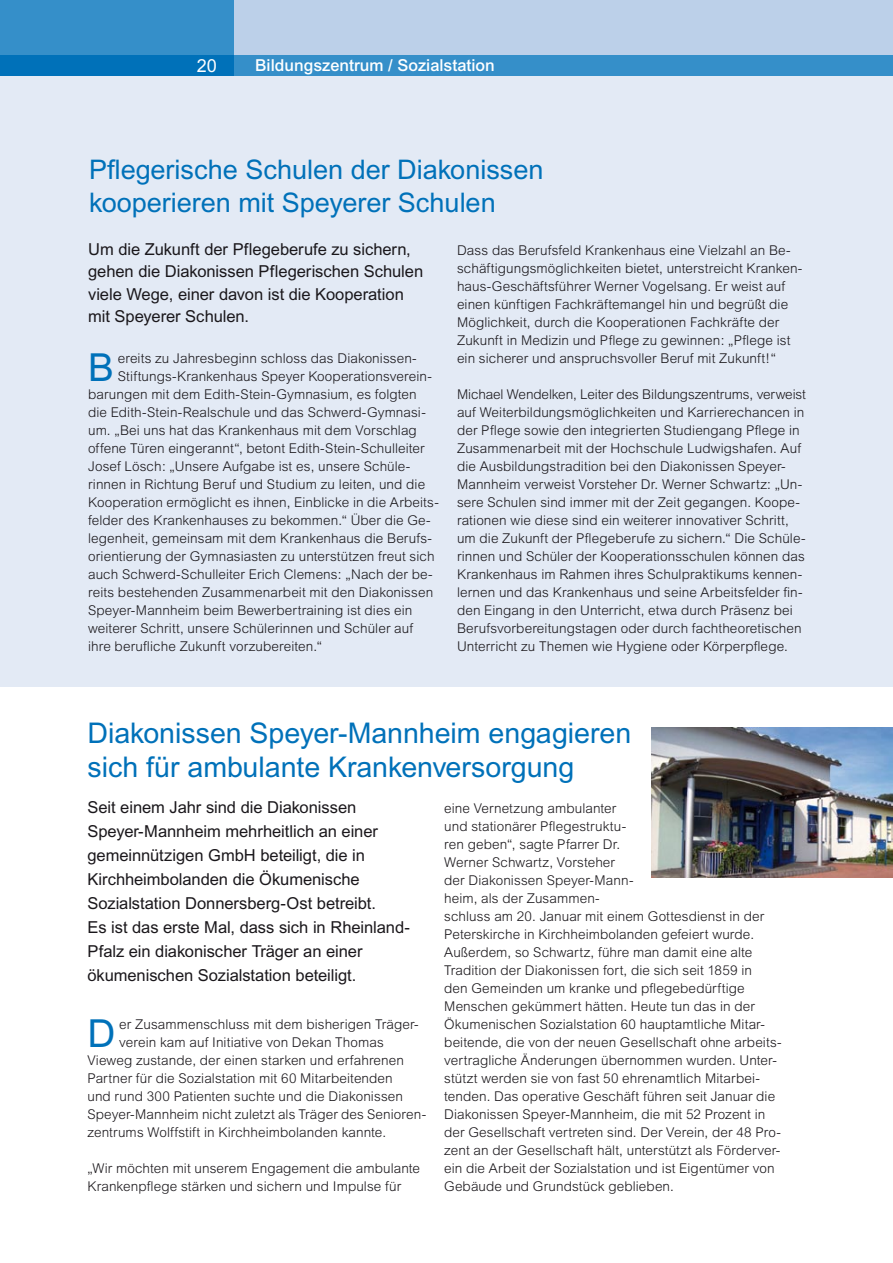
<style>
.page{position:relative;width:893px;height:1263px;background:#fff}
.page>*{position:absolute;margin:0;border:0;box-sizing:border-box;transform-origin:0 0}
.t1{font:38.7px "Arial";color:#0071b9}
.t2{font:28.5px/34.2px "Arial";color:#0071b9}
.t3{font:27px/32.4px "Arial";color:#0071b9}
.t4{font:18px "Arial";color:#fff}
.t5{font:16.5px/24px "Arial";letter-spacing:-.005em;color:#1a171b}
.t6{font:500 16.5px "Arial";color:#fff}
.t7{font:300 13.5px/18px "Arial";letter-spacing:.01em;color:#1a171b}
</style>
<div class="page">
<div style="left:231px;top:0;width:662px;height:62px;background:#bcd0e9"></div>
<div style="left:0;top:0;width:234px;height:62px;background:#358fc9"></div>
<div style="left:234px;top:55px;width:659px;height:22px;background:#358fc9"></div>
<div style="left:0;top:55px;width:234px;height:22px;background:#0071b9"></div>
<div style="left:0;top:77px;width:893px;height:610px;background:#e3eaf5"></div>
<img style="left:651px;top:727px;width:242px;height:151px">
<h3 class="t4" style="left:197px;top:56px;width:22px">20</h3>
<p class="t6" style="left:255px;top:56px;width:241px">Bildungszentrum / Sozialstation</p>
<h3 class="t3" style="left:89px;top:153px;width:456px">Pflegerische Schulen der Diakonissen kooperieren mit Speyerer Schulen</h3>
<p class="t5" style="left:88px;top:238px;width:337px;line-height:22.5px">Um die Zukunft der Pflegeberufe zu sichern, gehen die Diakonissen Pflegerischen Schulen viele Wege, einer davon ist die Kooperation mit Speyerer Schulen.</p>
<h1 class="t1" style="left:88px;top:345px;width:27px">B</h1>
<p class="t7" style="left:118px;top:349px;width:301px">ereits zu Jahresbeginn schloss das Diakonissen-</p>
<p class="t7" style="left:457px;top:241px;width:347px">Dass das Berufsfeld Krankenhaus eine Vielzahl an Be&shy;schäftigungsmöglichkeiten bietet, unterstreicht Kranken&shy;haus-Geschäftsführer Werner Vogelsang. Er weist auf einen künftigen Fachkräftemangel hin und begrüßt die Möglichkeit, durch die Kooperationen Fachkräfte der Zukunft in Medizin und Pflege zu gewinnen: „Pflege ist ein sicherer und anspruchsvoller Beruf mit Zukunft!“</p>
<p class="t7" style="left:457px;top:385px;width:350px">Michael Wendelken, Leiter des Bildungszentrums, verweist auf Weiterbildungsmöglichkeiten und Karrierechancen in der Pflege sowie den integrierten Studiengang Pflege in Zusammenarbeit mit der Hochschule Ludwigshafen. Auf die Ausbildungstradition bei den Diakonissen Speyer-Mannheim verweist Vorsteher Dr. Werner Schwartz: „Un&shy;sere Schulen sind immer mit der Zeit gegangen. Koope&shy;rationen wie diese sind ein weiterer innovativer Schritt, um die Zukunft der Pflegeberufe zu sichern.“ Die Schüle&shy;rinnen und Schüler der Kooperationsschulen können das Krankenhaus im Rahmen ihres Schulpraktikums kennen&shy;lernen und das Krankenhaus und seine Arbeitsfelder fin&shy;den Eingang in den Unterricht, etwa durch Präsenz bei Berufsvorbereitungstagen oder durch fachtheoretischen Unterricht zu Themen wie Hygiene oder Körperpflege.</p>
<p class="t7" style="left:118px;top:367px;width:316px">Stiftungs-Krankenhaus Speyer Kooperationsverein-</p>
<p class="t7" style="left:88px;top:385px;width:330px">barungen mit dem Edith-Stein-Gymnasium, es folgten</p>
<p class="t7" style="left:88px;top:403px;width:339px">die Edith-Stein-Realschule und das Schwerd-Gymnasi-</p>
<p class="t7" style="left:88px;top:421px;width:330px">um. „Bei uns hat das Krankenhaus mit dem Vorschlag</p>
<p class="t7" style="left:88px;top:439px;width:338px">offene Türen eingerannt“, betont Edith-Stein-Schulleiter</p>
<p class="t7" style="left:88px;top:457px;width:324px">Josef Lösch: „Unsere Aufgabe ist es, unsere Schüle-</p>
<p class="t7" style="left:88px;top:475px;width:339px">rinnen in Richtung Beruf und Studium zu leiten, und die</p>
<p class="t7" style="left:88px;top:493px;width:352px">Kooperation ermöglicht es ihnen, Einblicke in die Arbeits-</p>
<p class="t7" style="left:88px;top:511px;width:344px">felder des Krankenhauses zu bekommen.“ Über die Ge-</p>
<p class="t7" style="left:88px;top:529px;width:345px">legenheit, gemeinsam mit dem Krankenhaus die Berufs-</p>
<p class="t7" style="left:88px;top:547px;width:348px">orientierung der Gymnasiasten zu unterstützen freut sich</p>
<p class="t7" style="left:88px;top:565px;width:346px">auch Schwerd-Schulleiter Erich Clemens: „Nach der be-</p>
<p class="t7" style="left:88px;top:583px;width:347px">reits bestehenden Zusammenarbeit mit den Diakonissen</p>
<p class="t7" style="left:88px;top:601px;width:326px">Speyer-Mannheim beim Bewerbertraining ist dies ein</p>
<p class="t7" style="left:88px;top:619px;width:327px">weiterer Schritt, unsere Schülerinnen und Schüler auf</p>
<p class="t7" style="left:88px;top:637px;width:235px">ihre berufliche Zukunft vorzubereiten.“</p>
<h2 class="t2" style="left:87px;top:716px;width:545px">Diakonissen Speyer-Mannheim engagieren sich für ambulante Krankenversorgung</h2>
<p class="t5" style="left:87px;top:795px;width:324px">Seit einem Jahr sind die Diakonissen Speyer-Mannheim mehrheitlich an einer gemeinnützigen GmbH beteiligt, die in Kirchheimbolanden die Ökumenische Sozialstation Donnersberg-Ost betreibt.<br>Es ist das erste Mal, dass sich in Rheinland-Pfalz ein diakonischer Träger an einer ökumenischen Sozialstation beteiligt.</p>
<h1 class="t1" style="left:87px;top:1011px;width:29px">D</h1>
<p class="t7" style="left:119px;top:1015px;width:301px">er Zusammenschluss mit dem bisherigen Träger-</p>
<p class="t7" style="left:119px;top:1033px;width:266px">verein kam auf Initiative von Dekan Thomas</p>
<p class="t7" style="left:87px;top:1051px;width:318px">Vieweg zustande, der einen starken und erfahrenen</p>
<p class="t7" style="left:87px;top:1069px;width:307px">Partner für die Sozialstation mit 60 Mitarbeitenden</p>
<p class="t7" style="left:87px;top:1087px;width:317px">und rund 300 Patienten suchte und die Diakonissen</p>
<p class="t7" style="left:87px;top:1105px;width:339px">Speyer-Mannheim nicht zuletzt als Träger des Senioren-</p>
<p class="t7" style="left:87px;top:1123px;width:300px">zentrums Wolffstift in Kirchheimbolanden kannte.</p>
<p class="t7" style="left:87px;top:1159px;width:334px">„Wir möchten mit unserem Engagement die ambulante<br>Krankenpflege stärken und sichern und Impulse für</p>
<p class="t7" style="left:444px;top:799px;width:339px">eine Vernetzung ambulanter<br>und stationärer Pflegestruktu-<br>ren geben“, sagte Pfarrer Dr.<br>Werner Schwartz, Vorsteher<br>der Diakonissen Speyer-Mann-<br>heim, als der Zusammen-<br>schluss am 20. Januar mit einem Gottesdienst in der Peterskirche in Kirchheimbolanden gefeiert wurde.<br>Außerdem, so Schwartz, führe man damit eine alte Tradition der Diakonissen fort, die sich seit 1859 in<br>den Gemeinden um kranke und pflegebedürftige Menschen gekümmert hätten. Heute tun das in der Ökumenischen Sozialstation 60 hauptamtliche Mitar&shy;beitende, die von der neuen Gesellschaft ohne arbeits&shy;vertragliche Änderungen übernommen wurden. Unter&shy;stützt werden sie von fast 50 ehrenamtlich Mitarbei&shy;tenden. Das operative Geschäft führen seit Januar die Diakonissen Speyer-Mannheim, die mit 52 Prozent in der Gesellschaft vertreten sind. Der Verein, der 48 Pro&shy;zent an der Gesellschaft hält, unterstützt als Förderver&shy;ein die Arbeit der Sozialstation und ist Eigentümer von Gebäude und Grundstück geblieben.</p>
</div>
